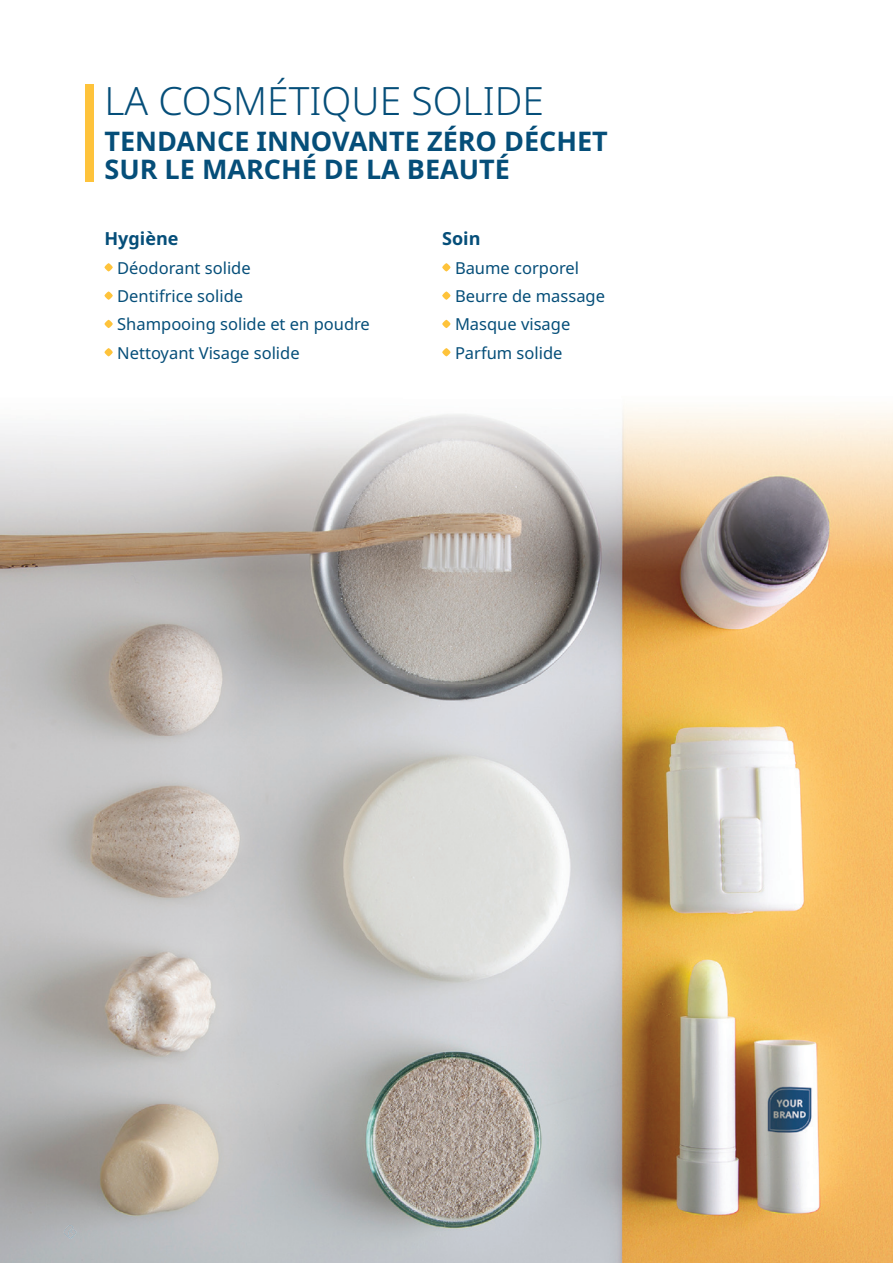
<style>
.page{position:relative;width:893px;height:1263px;background:#fff}
.page>*{position:absolute;margin:0;border:0;box-sizing:border-box;transform-origin:0 0}
.t1{font:300 39px "Noto Sans";color:#054e79}
.t2{font:700 27px/28.5px "Noto Sans";color:#054e79}
.t3{font:700 18px "Noto Sans";color:#054e79}
.t4{font:16.5px/28.3px "Noto Sans";color:#054e79}
</style>
<div class="page">
<div style="left:85px;top:85px;width:9px;height:97px;background:#fec33b"></div>
<svg style="left:104px;top:263px;width:9px;height:8px"></svg>
<svg style="left:104px;top:291px;width:9px;height:9px"></svg>
<svg style="left:104px;top:320px;width:9px;height:8px"></svg>
<svg style="left:104px;top:348px;width:9px;height:8px"></svg>
<svg style="left:442px;top:263px;width:8px;height:8px"></svg>
<svg style="left:442px;top:291px;width:8px;height:9px"></svg>
<svg style="left:442px;top:320px;width:8px;height:8px"></svg>
<svg style="left:442px;top:348px;width:8px;height:8px"></svg>
<img style="left:0;top:409px;width:893px;height:854px">
<svg style="left:64px;top:1225px;width:18px;height:14px"></svg>
<svg style="left:88px;top:1230px;width:9px;height:6px"></svg>
<h1 class="t1" style="left:104px;top:74px;width:441px">LA COSMÉTIQUE SOLIDE</h1>
<h2 class="t2" style="left:104px;top:127px;width:505px">TENDANCE INNOVANTE ZÉRO DÉCHET<br>SUR LE MARCHÉ DE LA BEAUTÉ</h2>
<p class="t3" style="left:104px;top:226px;width:75px">Hygiène</p>
<p class="t4" style="left:117px;top:254px;width:254px">Déodorant solide<br>Dentifrice solide<br>Shampooing solide et en poudre<br>Nettoyant Visage solide</p>
<p class="t3" style="left:442px;top:226px;width:40px">Soin</p>
<p class="t4" style="left:455px;top:254px;width:152px">Baume corporel<br>Beurre de massage<br>Masque visage<br>Parfum solide</p>
</div>
